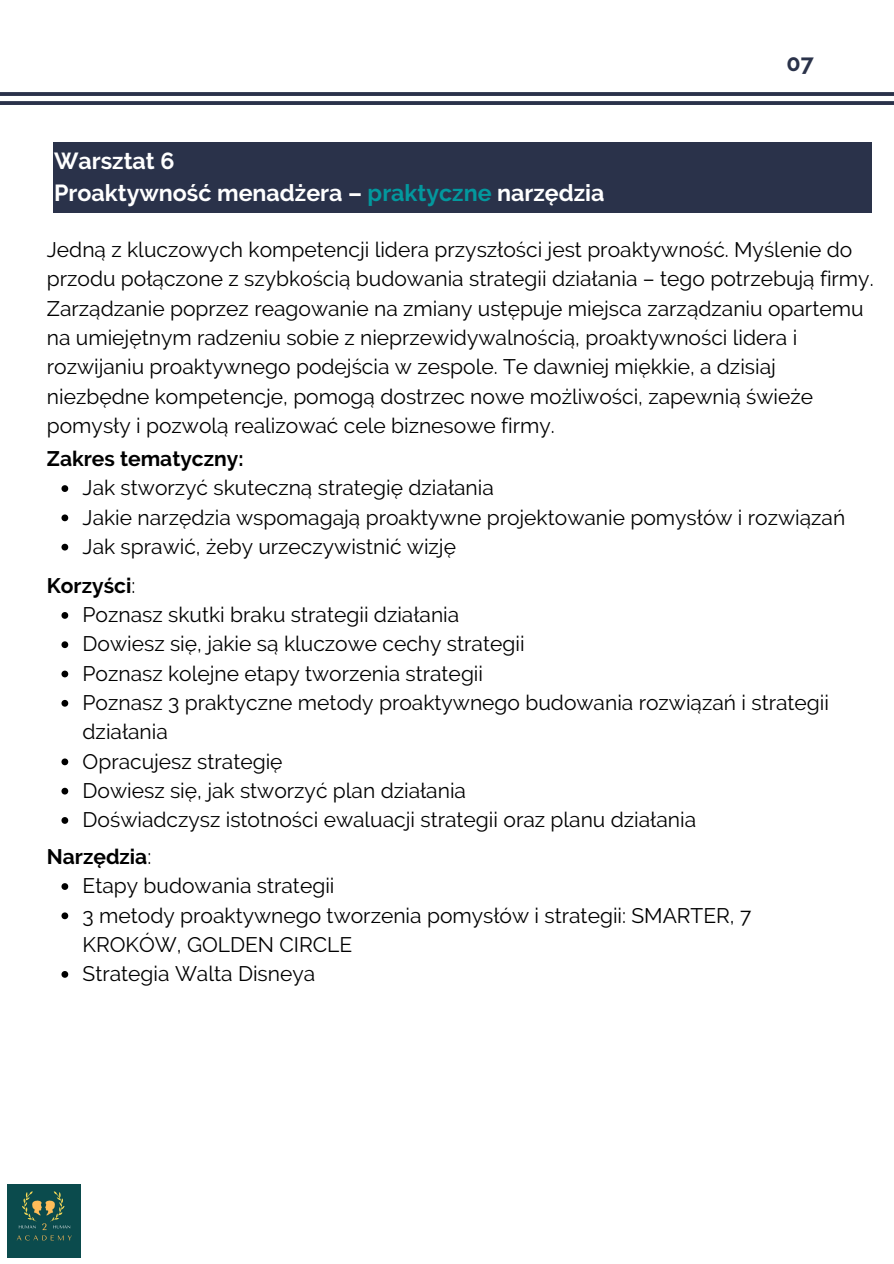
<style>
.page{position:relative;width:894px;height:1264px;background:#fff}
.page>*{position:absolute;margin:0;border:0;box-sizing:border-box;transform-origin:0 0}
.t1{font:700 23.25px "Raleway";color:#fff}
.t2{font:700 23.25px "Raleway";color:#2a324a}
.t3{font:21px/29.2px "Raleway";color:#000}
.t4{font:700 21px "Raleway";color:#000}
.s1{color:#03989e}
.s2{font-weight:400}
</style>
<div class="page">
<svg style="left:0;top:92px;width:893px;height:13px"></svg>
<div style="left:53px;top:142px;width:818px;height:71px;background:#2a324a"></div>
<svg style="left:61px;top:485px;width:7px;height:7px"></svg>
<svg style="left:61px;top:514px;width:7px;height:7px"></svg>
<svg style="left:61px;top:544px;width:7px;height:6px"></svg>
<svg style="left:61px;top:612px;width:7px;height:7px"></svg>
<svg style="left:61px;top:641px;width:7px;height:7px"></svg>
<svg style="left:61px;top:670px;width:7px;height:7px"></svg>
<svg style="left:61px;top:700px;width:7px;height:6px"></svg>
<svg style="left:61px;top:758px;width:7px;height:7px"></svg>
<svg style="left:61px;top:787px;width:7px;height:7px"></svg>
<svg style="left:61px;top:817px;width:7px;height:6px"></svg>
<svg style="left:61px;top:883px;width:7px;height:6px"></svg>
<svg style="left:61px;top:912px;width:7px;height:7px"></svg>
<svg style="left:61px;top:971px;width:7px;height:6px"></svg>
<img style="left:7px;top:1184px;width:74px;height:73px">
<p class="t2" style="left:786px;top:49px;width:29px">07</p>
<p class="t1" style="left:54px;top:147px;width:122px">Warsztat 6</p>
<p class="t1" style="left:54px;top:179px;width:551px">Proaktywność menadżera – <span class="s1">praktyczne</span> narzędzia</p>
<p class="t3" style="left:47px;top:235px;width:828px">Jedną z kluczowych kompetencji lidera przyszłości jest proaktywność. Myślenie do przodu połączone z szybkością budowania strategii działania – tego potrzebują firmy.<br>Zarządzanie poprzez reagowanie na zmiany ustępuje miejsca zarządzaniu opartemu na umiejętnym radzeniu sobie z nieprzewidywalnością, proaktywności lidera i rozwijaniu proaktywnego podejścia w zespole. Te dawniej miękkie, a dzisiaj niezbędne kompetencje, pomogą dostrzec nowe możliwości, zapewnią świeże pomysły i pozwolą realizować cele biznesowe firmy.</p>
<p class="t4" style="left:47px;top:446px;width:198px">Zakres tematyczny:</p>
<p class="t3" style="left:83px;top:473px;width:412px">Jak stworzyć skuteczną strategię działania</p>
<p class="t3" style="left:83px;top:502px;width:764px">Jakie narzędzia wspomagają proaktywne projektowanie pomysłów i rozwiązań</p>
<p class="t3" style="left:83px;top:532px;width:375px">Jak sprawić, żeby urzeczywistnić wizję</p>
<p class="t4" style="left:47px;top:573px;width:90px">Korzyści<span class="s2">:</span></p>
<p class="t3" style="left:83px;top:600px;width:378px">Poznasz skutki braku strategii działania</p>
<p class="t3" style="left:83px;top:629px;width:443px">Dowiesz się, jakie są kluczowe cechy strategii</p>
<p class="t3" style="left:83px;top:658px;width:402px">Poznasz kolejne etapy tworzenia strategii</p>
<p class="t3" style="left:83px;top:688px;width:747px">Poznasz 3 praktyczne metody proaktywnego budowania rozwiązań i strategii działania</p>
<p class="t3" style="left:83px;top:746px;width:201px">Opracujesz strategię</p>
<p class="t3" style="left:83px;top:775px;width:385px">Dowiesz się, jak stworzyć plan działania</p>
<p class="t3" style="left:83px;top:805px;width:615px">Doświadczysz istotności ewaluacji strategii oraz planu działania</p>
<p class="t4" style="left:47px;top:844px;width:106px">Narzędzia<span class="s2">:</span></p>
<p class="t3" style="left:83px;top:871px;width:253px">Etapy budowania strategii</p>
<p class="t3" style="left:83px;top:900px;width:670px">3 metody proaktywnego tworzenia pomysłów i strategii: SMARTER, 7<br>KROKÓW, GOLDEN CIRCLE</p>
<p class="t3" style="left:83px;top:959px;width:234px">Strategia Walta Disneya</p>
</div>
